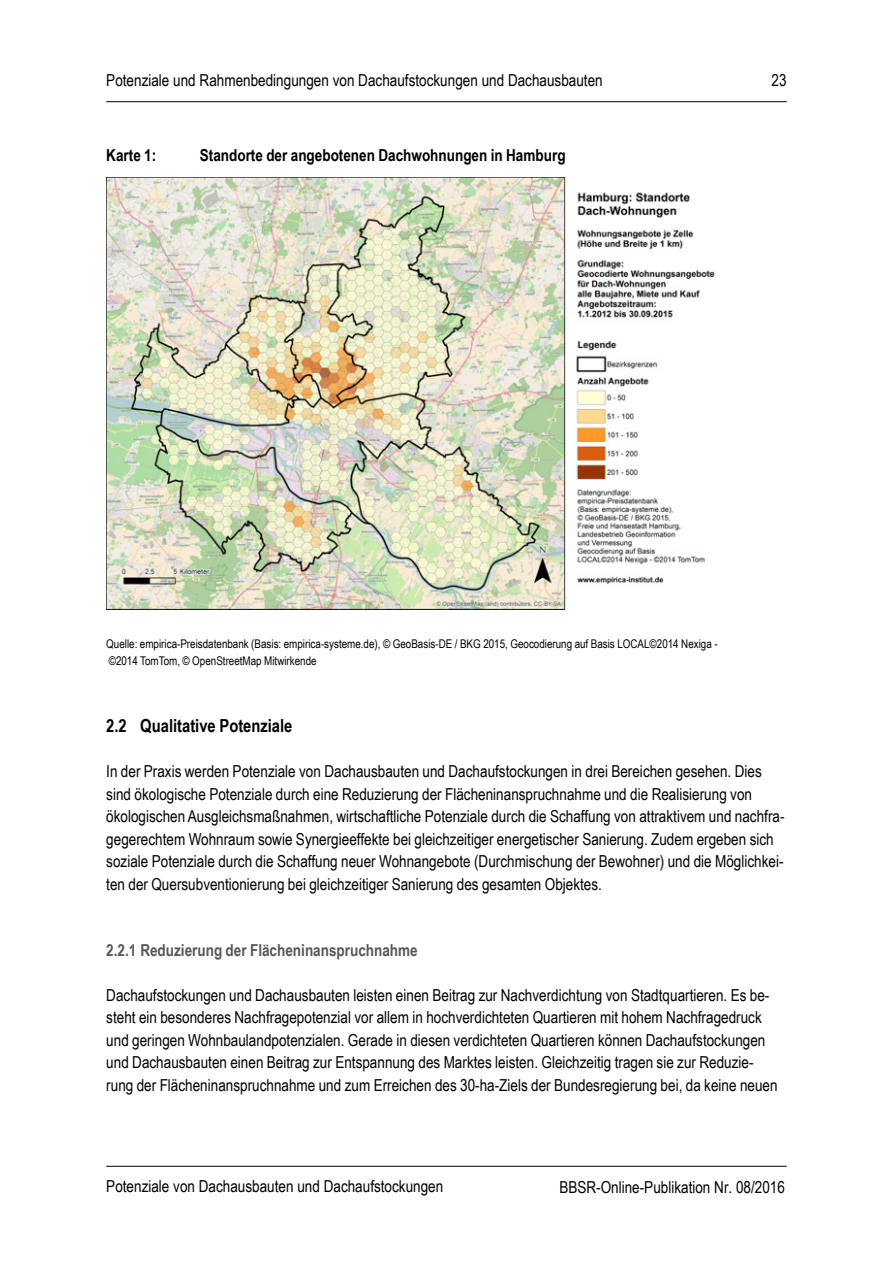
<style>
.page{position:relative;width:893px;height:1263px;background:#fff}
.page>*{position:absolute;margin:0;border:0;box-sizing:border-box;transform-origin:0 0}
.t1{font:700 18px "Arial Narrow";color:#000}
.Copytext{font:16.5px/22.5px "Arial Narrow";color:#000}
.Karten{font:700 16.5px "Arial Narrow";color:#000}
.t2{font:700 16.5px "Arial Narrow";color:#575756}
.Quelle{font:12px/16.5px "Arial Narrow";color:#000}
</style>
<div class="page">
<hr style="left:106px;top:101px;width:681px;height:1px;background:#000">
<hr style="left:106px;top:1166px;width:681px;height:1px;background:#000">
<img style="left:106px;top:178px;width:609px;height:431px">
<p class="Copytext" style="left:106px;top:68px;width:498px">Potenziale und Rahmenbedingungen von Dachaufstockungen und Dachausbauten</p>
<p class="Copytext" style="left:772px;top:68px;width:17px">23</p>
<p class="Karten" style="left:106px;top:143px;width:51px">Karte 1:</p>
<p class="Karten" style="left:200px;top:143px;width:367px">Standorte der angebotenen Dachwohnungen in Hamburg</p>
<p class="Quelle" style="left:106px;top:635px;width:613px">Quelle: empirica-Preisdatenbank (Basis: empirica-systeme.de), © GeoBasis-DE / BKG 2015, Geocodierung auf Basis LOCAL©2014 Nexiga - ©2014 TomTom, © OpenStreetMap Mitwirkende</p>
<h3 class="t1" style="left:106px;top:712px;width:188px">2.2 Qualitative Potenziale</h3>
<p class="Copytext" style="left:106px;top:760px;width:680px">In der Praxis werden Potenziale von Dachausbauten und Dachaufstockungen in drei Bereichen gesehen. Dies sind ökologische Potenziale durch eine Reduzierung der Flächeninanspruchnahme und die Realisierung von ökologischen Ausgleichsmaßnahmen, wirtschaftliche Potenziale durch die Schaffung von attraktivem und nachfra&shy;gegerechtem Wohnraum sowie Synergieeffekte bei gleichzeitiger energetischer Sanierung. Zudem ergeben sich soziale Potenziale durch die Schaffung neuer Wohnangebote (Durchmischung der Bewohner) und die Möglichkei&shy;ten der Quersubventionierung bei gleichzeitiger Sanierung des gesamten Objektes.</p>
<h4 class="t2" style="left:106px;top:937px;width:313px">2.2.1 Reduzierung der Flächeninanspruchnahme</h4>
<p class="Copytext" style="left:106px;top:983px;width:673px">Dachaufstockungen und Dachausbauten leisten einen Beitrag zur Nachverdichtung von Stadtquartieren. Es be&shy;steht ein besonderes Nachfragepotenzial vor allem in hochverdichteten Quartieren mit hohem Nachfragedruck und geringen Wohnbaulandpotenzialen. Gerade in diesen verdichteten Quartieren können Dachaufstockungen und Dachausbauten einen Beitrag zur Entspannung des Marktes leisten. Gleichzeitig tragen sie zur Reduzie&shy;rung der Flächeninanspruchnahme und zum Erreichen des 30-ha-Ziels der Bundesregierung bei, da keine neuen</p>
<p class="Copytext" style="left:106px;top:1174px;width:338px">Potenziale von Dachausbauten und Dachaufstockungen</p>
<p class="Copytext" style="left:559px;top:1175px;width:227px">BBSR-Online-Publikation Nr. 08/2016</p>
</div>
